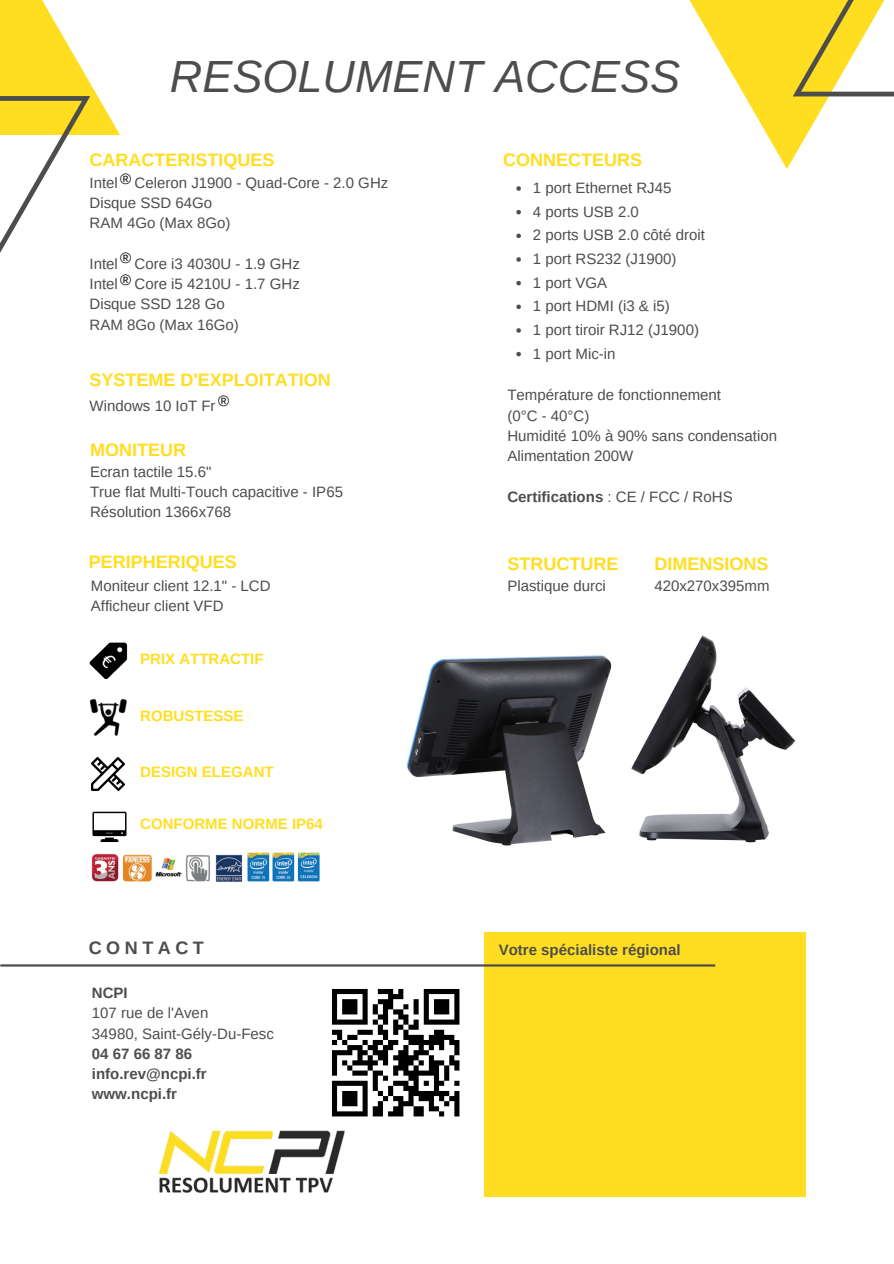
<style>
.page{position:relative;width:894px;height:1264px;background:#fff}
.page>*{position:absolute;margin:0;border:0;box-sizing:border-box;transform-origin:0 0}
.t1{font:italic 45px "Arimo";color:#4d4d4c}
.t2{font:700 18px "Arimo";color:#ffde21}
.t3{font:700 18px "Arimo";letter-spacing:.25em;color:#4d4d4c}
.t4{font:15px "Arimo";color:#4d4d4c}
.t5{font:700 15px "Arimo";color:#4d4d4c}
.t6{font:700 15px "Arimo";color:#ffde21}
.t7{font:15px "Arimo";color:#000}
.s1{font-weight:400}
</style>
<div class="page">
<svg style="left:689px;top:0;width:204px;height:168px"></svg>
<svg style="left:793px;top:0;width:100px;height:96px"></svg>
<svg style="left:0;top:0;width:120px;height:253px"></svg>
<div style="left:484px;top:931px;width:321px;height:265px;background:#ffde21"></div>
<img style="left:332px;top:989px;width:128px;height:128px">
<img style="left:91px;top:852px;width:229px;height:30px">
<img style="left:92px;top:811px;width:35px;height:31px">
<img style="left:90px;top:699px;width:36px;height:36px">
<img style="left:92px;top:757px;width:32px;height:33px">
<img style="left:89px;top:642px;width:39px;height:38px">
<hr style="left:1px;top:964px;width:713px;height:2px;background:#4d4d4c">
<img style="left:158px;top:1130px;width:187px;height:63px">
<img style="left:631px;top:635px;width:164px;height:208px">
<img style="left:407px;top:655px;width:205px;height:191px">
<svg style="left:516px;top:186px;width:4px;height:5px"></svg>
<svg style="left:516px;top:210px;width:4px;height:4px"></svg>
<svg style="left:516px;top:233px;width:4px;height:5px"></svg>
<svg style="left:516px;top:257px;width:4px;height:5px"></svg>
<svg style="left:516px;top:281px;width:4px;height:4px"></svg>
<svg style="left:516px;top:304px;width:4px;height:5px"></svg>
<svg style="left:516px;top:328px;width:4px;height:5px"></svg>
<svg style="left:516px;top:352px;width:4px;height:4px"></svg>
<p class="t1" style="left:170px;top:51px;width:512px">RESOLUMENT ACCESS</p>
<p class="t2" style="left:89px;top:149px;width:186px">CARACTERISTIQUES</p>
<p class="t7" style="left:120px;top:170px;width:13px">®</p>
<p class="t4" style="left:89px;top:174px;width:300px">Intel Celeron J1900 - Quad-Core - 2.0 GHz</p>
<p class="t4" style="left:89px;top:194px;width:124px">Disque SSD 64Go</p>
<p class="t4" style="left:89px;top:214px;width:142px">RAM 4Go (Max 8Go)</p>
<p class="t4" style="left:89px;top:255px;width:212px">Intel Core i3 4030U - 1.9 GHz</p>
<p class="t4" style="left:89px;top:275px;width:212px">Intel Core i5 4210U - 1.7 GHz</p>
<p class="t4" style="left:89px;top:296px;width:137px">Disque SSD 128 Go</p>
<p class="t4" style="left:89px;top:316px;width:151px">RAM 8Go (Max 16Go)</p>
<p class="t7" style="left:120px;top:249px;width:13px">®</p>
<p class="t7" style="left:120px;top:271px;width:13px">®</p>
<p class="t2" style="left:89px;top:369px;width:243px">SYSTEME D'EXPLOITATION</p>
<p class="t7" style="left:218px;top:393px;width:13px">®</p>
<p class="t4" style="left:90px;top:397px;width:127px">Windows 10 IoT Fr</p>
<p class="t2" style="left:90px;top:440px;width:98px">MONITEUR</p>
<p class="t4" style="left:90px;top:463px;width:123px">Ecran tactile 15.6"</p>
<p class="t4" style="left:90px;top:483px;width:254px">True flat Multi-Touch capacitive - IP65</p>
<p class="t4" style="left:90px;top:503px;width:143px">Résolution 1366x768</p>
<p class="t2" style="left:503px;top:149px;width:141px">CONNECTEURS</p>
<p class="t4" style="left:532px;top:179px;width:140px">1 port Ethernet RJ45</p>
<p class="t4" style="left:532px;top:203px;width:107px">4 ports USB 2.0</p>
<p class="t4" style="left:532px;top:227px;width:173px">2 ports USB 2.0 côté droit</p>
<p class="t4" style="left:532px;top:250px;width:145px">1 port RS232 (J1900)</p>
<p class="t4" style="left:532px;top:274px;width:76px">1 port VGA</p>
<p class="t4" style="left:532px;top:298px;width:138px">1 port HDMI (i3 &amp; i5)</p>
<p class="t4" style="left:532px;top:321px;width:167px">1 port tiroir RJ12 (J1900)</p>
<p class="t4" style="left:532px;top:345px;width:84px">1 port Mic-in</p>
<p class="t4" style="left:507px;top:387px;width:215px">Température de fonctionnement</p>
<p class="t4" style="left:507px;top:407px;width:84px">(0°C - 40°C)</p>
<p class="t4" style="left:507px;top:427px;width:271px">Humidité 10% à 90% sans condensation</p>
<p class="t4" style="left:507px;top:447px;width:127px">Alimentation 200W</p>
<p class="t5" style="left:507px;top:488px;width:227px">Certifications <span class="s1">: CE / FCC / RoHS</span></p>
<p class="t2" style="left:89px;top:552px;width:149px">PERIPHERIQUES</p>
<p class="t2" style="left:507px;top:554px;width:113px">STRUCTURE</p>
<p class="t2" style="left:654px;top:554px;width:115px">DIMENSIONS</p>
<p class="t4" style="left:91px;top:577px;width:181px">Moniteur client 12.1" - LCD</p>
<p class="t4" style="left:91px;top:597px;width:134px">Afficheur client VFD</p>
<p class="t6" style="left:140px;top:650px;width:125px">PRIX ATTRACTIF</p>
<p class="t6" style="left:140px;top:707px;width:105px">ROBUSTESSE</p>
<p class="t6" style="left:140px;top:763px;width:135px">DESIGN ELEGANT</p>
<p class="t6" style="left:140px;top:815px;width:184px">CONFORME NORME IP64</p>
<p class="t3" style="left:89px;top:938px;width:117px">CONTACT</p>
<p class="t5" style="left:92px;top:984px;width:37px">NCPI</p>
<p class="t4" style="left:92px;top:1004px;width:118px">107 rue de l'Aven</p>
<p class="t4" style="left:92px;top:1025px;width:183px">34980, Saint-Gély-Du-Fesc</p>
<p class="t5" style="left:92px;top:1045px;width:102px">04 67 66 87 86</p>
<p class="t5" style="left:92px;top:1065px;width:116px">info.rev@ncpi.fr</p>
<p class="t5" style="left:92px;top:1085px;width:87px">www.ncpi.fr</p>
<p class="t4" style="left:507px;top:577px;width:100px">Plastique durci</p>
<p class="t4" style="left:654px;top:577px;width:117px">420x270x395mm</p>
<p class="t5" style="left:498px;top:941px;width:183px">Votre spécialiste régional</p>
</div>
